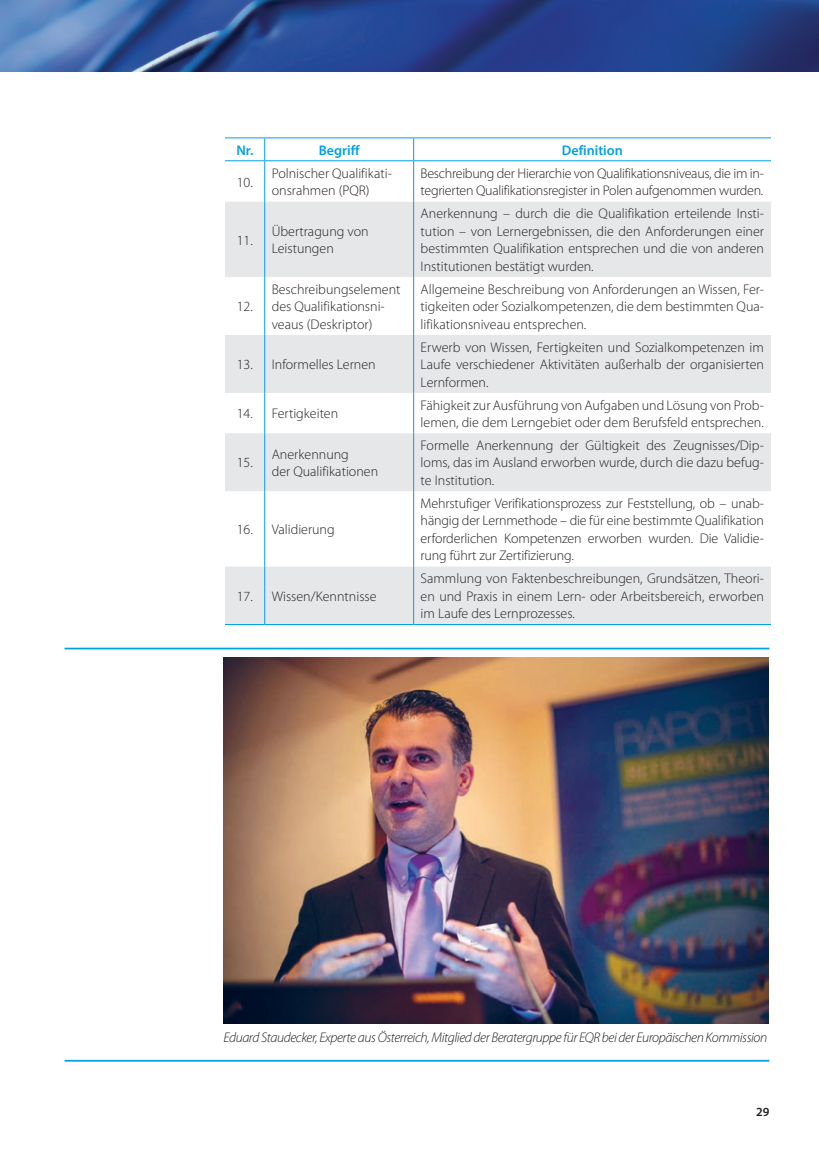
<style>
.page{position:relative;width:819px;height:1166px;background:#fff}
.page>*{position:absolute;margin:0;border:0;box-sizing:border-box;transform-origin:0 0}
.tab_8--10_Light{font:300 14px/17.5px "Myriad Pro";color:#231f20;text-align:justify}
.tab_8--10_Light-2{font:300 14px/17.5px "Myriad Pro";letter-spacing:-.02em;color:#231f20}
.txt_8--11{font:italic 300 14px "Myriad Pro";letter-spacing:-.03em;color:#231f20}
.tab_8--10_Semibold_k{font:600 14px "Myriad Pro";color:#00a1e3}
.t1{font:600 12.42px "Myriad Pro";color:#231f20}
</style>
<div class="page">
<img style="left:0;top:0;width:819px;height:71px">
<svg style="left:225px;top:138px;width:546px;height:64px"></svg>
<svg style="left:225px;top:202px;width:546px;height:422px;fill:#e6e7e9"></svg>
<hr style="left:225px;top:137px;width:40px;height:1px;background:#00a1e3">
<hr style="left:265px;top:137px;width:148px;height:1px;background:#00a1e3">
<svg style="left:264px;top:138px;width:1px;height:22px"></svg>
<hr style="left:413px;top:137px;width:358px;height:1px;background:#00a1e3">
<svg style="left:413px;top:138px;width:1px;height:22px"></svg>
<hr style="left:225px;top:160px;width:40px;height:1px;background:#00a1e3">
<hr style="left:265px;top:160px;width:148px;height:1px;background:#00a1e3">
<hr style="left:264px;top:161px;width:1px;height:41px;background:#00a1e3">
<hr style="left:413px;top:160px;width:358px;height:1px;background:#00a1e3">
<hr style="left:413px;top:161px;width:1px;height:41px;background:#00a1e3">
<hr style="left:264px;top:202px;width:1px;height:75px;background:#00a1e3">
<hr style="left:413px;top:202px;width:1px;height:75px;background:#00a1e3">
<hr style="left:264px;top:277px;width:1px;height:58px;background:#00a1e3">
<hr style="left:413px;top:277px;width:1px;height:58px;background:#00a1e3">
<hr style="left:264px;top:335px;width:1px;height:58px;background:#00a1e3">
<hr style="left:413px;top:335px;width:1px;height:58px;background:#00a1e3">
<hr style="left:264px;top:393px;width:1px;height:40px;background:#00a1e3">
<hr style="left:413px;top:393px;width:1px;height:40px;background:#00a1e3">
<hr style="left:264px;top:433px;width:1px;height:58px;background:#00a1e3">
<hr style="left:413px;top:433px;width:1px;height:58px;background:#00a1e3">
<hr style="left:264px;top:491px;width:1px;height:75px;background:#00a1e3">
<hr style="left:413px;top:491px;width:1px;height:75px;background:#00a1e3">
<hr style="left:264px;top:566px;width:1px;height:58px;background:#00a1e3">
<hr style="left:413px;top:566px;width:1px;height:58px;background:#00a1e3">
<hr style="left:225px;top:624px;width:40px;height:1px;background:#00a1e3">
<hr style="left:265px;top:624px;width:148px;height:1px;background:#00a1e3">
<hr style="left:413px;top:624px;width:358px;height:1px;background:#00a1e3">
<img style="left:223px;top:657px;width:545px;height:366px">
<hr style="left:64px;top:648px;width:705px;height:1px;background:#00a1e3">
<hr style="left:64px;top:1060px;width:705px;height:1px;background:#00a1e3">
<p class="tab_8--10_Semibold_k" style="left:236px;top:141px;width:19px">Nr.</p>
<p class="tab_8--10_Semibold_k" style="left:319px;top:141px;width:42px">Begriff</p>
<p class="tab_8--10_Semibold_k" style="left:562px;top:141px;width:62px">Definition</p>
<p class="tab_8--10_Light" style="left:237px;top:173px;width:18px">10.</p>
<p class="tab_8--10_Light" style="left:272px;top:164px;width:122px">Polnischer Qualifikati&shy;onsrahmen (PQR)</p>
<p class="tab_8--10_Light-2" style="left:420px;top:164px;width:345px">Beschreibung der Hierarchie von Qualifikationsniveaus, die im in&shy;tegrierten Qualifikationsregister in Polen aufgenommen wurden.</p>
<p class="tab_8--10_Light" style="left:237px;top:231px;width:18px">11.</p>
<p class="tab_8--10_Light" style="left:272px;top:222px;width:99px">Übertragung von<br>Leistungen</p>
<p class="tab_8--10_Light" style="left:420px;top:205px;width:345px">Anerkennung – durch die die Qualifikation erteilende Insti&shy;tution – von Lernergebnissen, die den Anforderungen einer bestimmten Qualifikation entsprechen und die von anderen Institutionen bestätigt wurden.</p>
<p class="tab_8--10_Light" style="left:237px;top:298px;width:18px">12.</p>
<p class="tab_8--10_Light" style="left:272px;top:280px;width:130px;text-align:left">Beschreibungselement des Qualifikationsni&shy;veaus (Deskriptor)</p>
<p class="tab_8--10_Light" style="left:420px;top:280px;width:345px">Allgemeine Beschreibung von Anforderungen an Wissen, Fer&shy;tigkeiten oder Sozialkompetenzen, die dem bestimmten Qua&shy;lifikationsniveau entsprechen.</p>
<p class="tab_8--10_Light" style="left:237px;top:356px;width:18px">13.</p>
<p class="tab_8--10_Light" style="left:272px;top:356px;width:105px">Informelles Lernen</p>
<p class="tab_8--10_Light" style="left:420px;top:338px;width:345px">Erwerb von Wissen, Fertigkeiten und Sozialkompetenzen im Laufe verschiedener Aktivitäten außerhalb der organisierten Lernformen.</p>
<p class="tab_8--10_Light" style="left:237px;top:405px;width:18px">14.</p>
<p class="tab_8--10_Light" style="left:272px;top:405px;width:68px">Fertigkeiten</p>
<p class="tab_8--10_Light" style="left:420px;top:396px;width:345px">Fähigkeit zur Ausführung von Aufgaben und Lösung von Prob&shy;lemen, die dem Lerngebiet oder dem Berufsfeld entsprechen.</p>
<p class="tab_8--10_Light" style="left:237px;top:454px;width:18px">15.</p>
<p class="tab_8--10_Light" style="left:272px;top:445px;width:108px">Anerkennung<br>der Qualifikationen</p>
<p class="tab_8--10_Light" style="left:420px;top:436px;width:345px">Formelle Anerkennung der Gültigkeit des Zeugnisses/Dip&shy;loms, das im Ausland erworben wurde, durch die dazu befug&shy;te Institution.</p>
<p class="tab_8--10_Light" style="left:237px;top:521px;width:18px">16.</p>
<p class="tab_8--10_Light" style="left:272px;top:521px;width:64px">Validierung</p>
<p class="tab_8--10_Light" style="left:420px;top:494px;width:345px">Mehrstufiger Verifikationsprozess zur Feststellung, ob – unab&shy;hängig der Lernmethode – die für eine bestimmte Qualifikation erforderlichen Kompetenzen erworben wurden. Die Validie&shy;rung führt zur Zertifizierung.</p>
<p class="tab_8--10_Light" style="left:237px;top:587px;width:18px">17.</p>
<p class="tab_8--10_Light" style="left:272px;top:587px;width:106px">Wissen/Kenntnisse</p>
<p class="tab_8--10_Light" style="left:420px;top:570px;width:345px">Sammlung von Faktenbeschreibungen, Grundsätzen, Theori&shy;en und Praxis in einem Lern- oder Arbeitsbereich, erworben im Laufe des Lernprozesses.</p>
<p class="txt_8--11" style="left:223px;top:1029px;width:545px">Eduard Staudecker, Experte aus Österreich, Mitglied der Beratergruppe für EQR bei der Europäischen Kommission</p>
<p class="t1" style="left:756px;top:1104px;width:15px">29</p>
</div>
